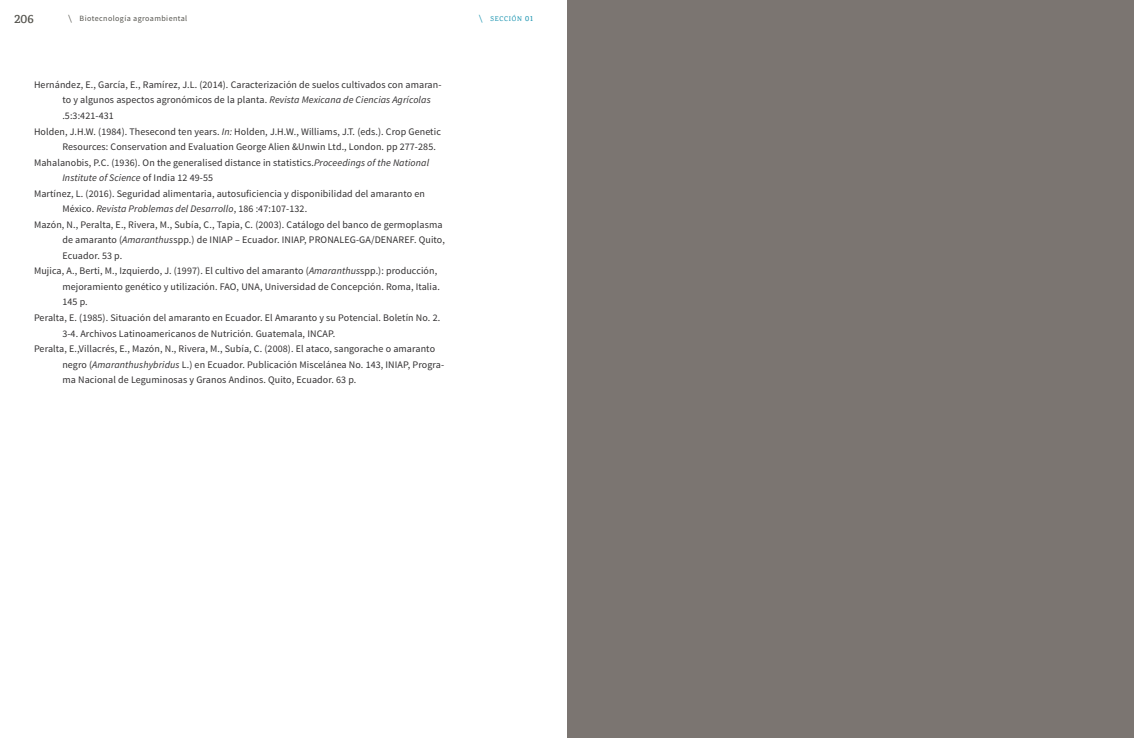
<style>
.page{position:relative;width:1134px;height:738px;background:#fff}
.page>*{position:absolute;margin:0;border:0;box-sizing:border-box;transform-origin:0 0}
.t1{font:600 13px "Karma";color:#53524c}
.t2{font:10px "Source Sans Pro";letter-spacing:.01em;color:#312f30}
.t3{font:italic 10px "Source Sans Pro";letter-spacing:.01em;color:#312f30}
.t4{font:8px "Source Sans Pro";letter-spacing:.05em;color:#53524c}
.t5{font:500 7px "Karma";letter-spacing:.1em;color:#1792af}
.s1{font-family:"Roboto";font-weight:300;font-size:10px}
.s2{font-size:8px}
.s3{font-style:italic}
.s4{font-style:normal}
</style>
<div class="page">
<div style="left:567px;top:0;width:567px;height:737px;background:#7b7571"></div>
<h1 class="t1" style="left:14px;top:10px;width:21px">206</h1>
<p class="t4" style="left:68px;top:13px;width:121px"><span class="s1">\</span> Biotecnología agroambiental</p>
<p class="t5" style="left:479px;top:14px;width:56px"><span class="s1">\</span> SECCIÓN <span class="s2">01</span></p>
<p class="t2" style="left:34px;top:78px;width:409px">Hernández, E., García, E., Ramírez, J.L. (2014). Caracterización de suelos cultivados con amaran-</p>
<p class="t2" style="left:62px;top:94px;width:370px">to y algunos aspectos agronómicos de la planta. <span class="s3">Revista Mexicana de Ciencias Agrícolas</span></p>
<p class="t2" style="left:62px;top:109px;width:53px">.5:3:421-431</p>
<p class="t2" style="left:34px;top:125px;width:408px">Holden, J.H.W. (1984). Thesecond ten years. <span class="s3">In:</span> Holden, J.H.W., Williams, J.T. (eds.). Crop Genetic</p>
<p class="t2" style="left:62px;top:140px;width:375px">Resources: Conservation and Evaluation George Alien &amp;Unwin Ltd., London. pp 277-285.</p>
<p class="t2" style="left:34px;top:156px;width:397px">Mahalanobis, P.C. (1936). On the generalised distance in statistics.<span class="s3">Proceedings of the National</span></p>
<p class="t3" style="left:62px;top:171px;width:152px">Institute of Science <span class="s4">of India 12 49-55</span></p>
<p class="t2" style="left:34px;top:187px;width:392px">Martínez, L. (2016). Seguridad alimentaria, autosuficiencia y disponibilidad del amaranto en</p>
<p class="t3" style="left:62px;top:202px;width:246px"><span class="s4">México.</span> Revista Problemas del Desarrollo<span class="s4">, 186 :47:107-132.</span></p>
<p class="t2" style="left:34px;top:218px;width:410px">Mazón, N., Peralta, E., Rivera, M., Subía, C., Tapia, C. (2003). Catálogo del banco de germoplasma</p>
<p class="t2" style="left:62px;top:233px;width:384px">de amaranto (<span class="s3">Amaranthus</span>spp.) de INIAP – Ecuador. INIAP, PRONALEG-GA/DENAREF. Quito,</p>
<p class="t2" style="left:62px;top:249px;width:61px">Ecuador. 53 p.</p>
<p class="t2" style="left:34px;top:265px;width:405px">Mujica, A., Berti, M., Izquierdo, J. (1997). El cultivo del amaranto (<span class="s3">Amaranthus</span>spp.): producción,</p>
<p class="t2" style="left:62px;top:280px;width:379px">mejoramiento genético y utilización. FAO, UNA, Universidad de Concepción. Roma, Italia.</p>
<p class="t2" style="left:62px;top:296px;width:27px">145 p.</p>
<p class="t2" style="left:34px;top:311px;width:408px">Peralta, E. (1985). Situación del amaranto en Ecuador. El Amaranto y su Potencial. Boletín No. 2.</p>
<p class="t2" style="left:62px;top:327px;width:274px">3-4. Archivos Latinoamericanos de Nutrición. Guatemala, INCAP.</p>
<p class="t2" style="left:34px;top:342px;width:403px">Peralta, E.,Villacrés, E., Mazón, N., Rivera, M., Subía, C. (2008). El ataco, sangorache o amaranto</p>
<p class="t2" style="left:62px;top:358px;width:383px">negro (<span class="s3">Amaranthushybridus</span> L.) en Ecuador. Publicación Miscelánea No. 143, INIAP, Progra-</p>
<p class="t2" style="left:62px;top:373px;width:296px">ma Nacional de Leguminosas y Granos Andinos. Quito, Ecuador. 63 p.</p>
</div>
